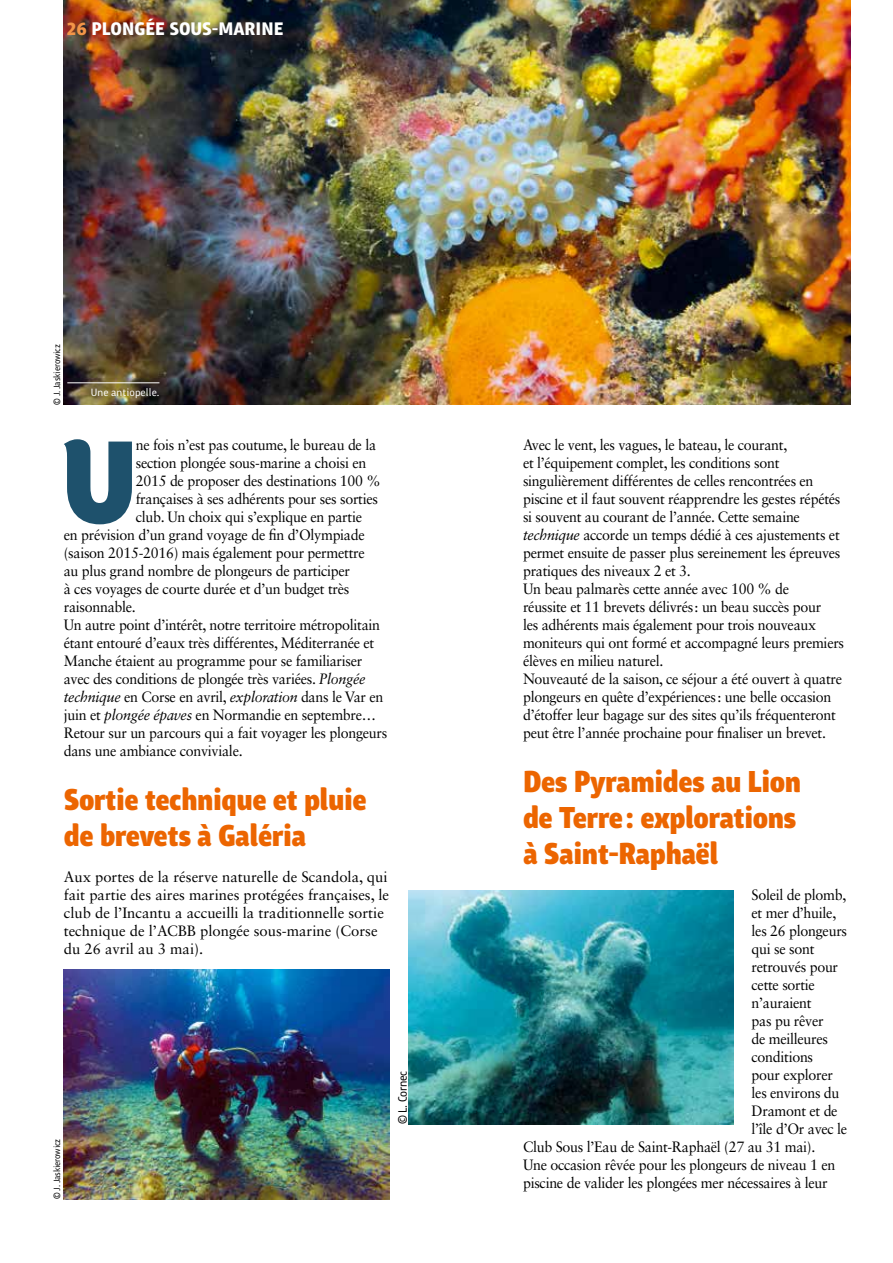
<style>
.page{position:relative;width:893px;height:1263px;background:#fff}
.page>*{position:absolute;margin:0;border:0;box-sizing:border-box;transform-origin:0 0}
.t1{font:900 115.05px "Chino Display ITC Pro";color:#1e516c;scale:.95 1}
.t2{font:900 30px/36px "Chino ITC Pro";letter-spacing:-.02em;color:#ec6500;scale:.95 1}
.t3{font:700 18px "Chino ITC Pro";color:#fff}
.t4{font:15px/18px "Sabon LT Std";letter-spacing:-.02em;color:#000;scale:.95 1}
.t5{font:15px/18px "Sabon LT Std";color:#000}
.t6{font:12px "Chino ITC Pro";letter-spacing:-.02em;color:#000;scale:.95 1}
.t7{font:10.5px "Chino ITC Pro";color:#fff}
.t8{font:9px "Chino ITC Pro";letter-spacing:-.02em;color:#000;scale:.95 1}
.s1{color:#f39548}
.s2{font-style:italic}
</style>
<div class="page">
<img style="left:64px;top:0;width:786px;height:405px">
<img style="left:64px;top:969px;width:325px;height:230px">
<img style="left:408px;top:890px;width:325px;height:234px">
<hr style="left:67px;top:382px;width:92px;height:1px;background:#fff">
<p class="t3" style="left:67px;top:18px;width:218px"><span class="s1">26</span> PLONGÉE SOUS-MARINE</p>
<p class="t8" style="left:51px;top:405px;width:65px;rotate:-90deg">© J. Jaskierowicz</p>
<p class="t7" style="left:91px;top:386px;width:70px">Une antiopelle.</p>
<h1 class="t1" style="left:59px;top:407px;width:85px">U</h1>
<p class="t4" style="left:136px;top:436px;width:255px">ne fois n’est pas coutume, le bureau de la</p>
<p class="t4" style="left:136px;top:454px;width:244px">section plongée sous-marine a choisi en</p>
<p class="t4" style="left:136px;top:472px;width:259px">2015 de proposer des destinations 100 %</p>
<p class="t4" style="left:136px;top:490px;width:256px">françaises à ses adhérents pour ses sorties</p>
<p class="t4" style="left:136px;top:508px;width:240px">club. Un choix qui s’explique en partie</p>
<p class="t4" style="left:64px;top:526px;width:318px">en prévision d’un grand voyage de fin d’Olympiade</p>
<p class="t4" style="left:64px;top:544px;width:318px">(saison 2015-2016) mais également pour permettre</p>
<p class="t4" style="left:64px;top:562px;width:303px">au plus grand nombre de plongeurs de participer</p>
<p class="t4" style="left:64px;top:580px;width:302px">à ces voyages de courte durée et d’un budget très</p>
<p class="t4" style="left:64px;top:598px;width:77px">raisonnable.</p>
<p class="t4" style="left:64px;top:616px;width:334px">Un autre point d’intérêt, notre territoire métropolitain</p>
<p class="t4" style="left:64px;top:634px;width:328px">étant entouré d’eaux très différentes, Méditerranée et</p>
<p class="t4" style="left:64px;top:652px;width:316px">Manche étaient au programme pour se familiariser</p>
<p class="t4" style="left:64px;top:670px;width:319px">avec des conditions de plongée très variées. <span class="s2">Plongée</span></p>
<p class="t4" style="left:64px;top:688px;width:338px"><span class="s2">technique</span> en Corse en avril, <span class="s2">exploration</span> dans le Var en</p>
<p class="t4" style="left:64px;top:706px;width:330px">juin et <span class="s2">plongée épaves</span> en Normandie en septembre…</p>
<p class="t4" style="left:64px;top:724px;width:342px">Retour sur un parcours qui a fait voyager les plongeurs</p>
<p class="t4" style="left:64px;top:742px;width:190px">dans une ambiance conviviale.</p>
<h2 class="t2" style="left:64px;top:781px;width:320px">Sortie technique et pluie de brevets à Galéria</h2>
<p class="t5" style="left:64px;top:868px;width:327px">Aux portes de la réserve naturelle de Scandola, qui fait partie des aires marines protégées françaises, le club de l’Incantu a accueilli la traditionnelle sortie technique de l’ACBB plongée sous-marine (Corse du 26 avril au 3 mai).</p>
<p class="t8" style="left:51px;top:1199px;width:65px;rotate:-90deg">© J. Jaskierowicz</p>
<p class="t6" style="left:395px;top:1124px;width:58px;rotate:-90deg">© L. Cornec</p>
<p class="t4" style="left:523px;top:436px;width:340px">Avec le vent, les vagues, le bateau, le courant,<br>et l’équipement complet, les conditions sont singulièrement différentes de celles rencontrées en piscine et il faut souvent réapprendre les gestes répétés si souvent au courant de l’année. Cette semaine <span class="s2">technique</span> accorde un temps dédié à ces ajustements et permet ensuite de passer plus sereinement les épreuves pratiques des niveaux 2 et 3.<br>Un beau palmarès cette année avec 100 % de<br>réussite et 11 brevets délivrés: un beau succès pour<br>les adhérents mais également pour trois nouveaux moniteurs qui ont formé et accompagné leurs premiers élèves en milieu naturel.<br>Nouveauté de la saison, ce séjour a été ouvert à quatre plongeurs en quête d’expériences: une belle occasion d’étoffer leur bagage sur des sites qu’ils fréquenteront peut être l’année prochaine pour finaliser un brevet.</p>
<h2 class="t2" style="left:523px;top:763px;width:294px">Des Pyramides au Lion de Terre: explorations à Saint-Raphaël</h2>
<p class="t4" style="left:752px;top:886px;width:101px">Soleil de plomb,</p>
<p class="t4" style="left:752px;top:904px;width:91px">et mer d’huile,</p>
<p class="t4" style="left:752px;top:922px;width:102px">les 26 plongeurs</p>
<p class="t4" style="left:752px;top:940px;width:68px">qui se sont</p>
<p class="t4" style="left:752px;top:958px;width:93px">retrouvés pour</p>
<p class="t4" style="left:752px;top:976px;width:68px">cette sortie</p>
<p class="t4" style="left:752px;top:994px;width:65px">n’auraient</p>
<p class="t4" style="left:752px;top:1012px;width:77px">pas pu rêver</p>
<p class="t4" style="left:752px;top:1030px;width:82px">de meilleures</p>
<p class="t4" style="left:752px;top:1048px;width:66px">conditions</p>
<p class="t4" style="left:752px;top:1066px;width:87px">pour explorer</p>
<p class="t4" style="left:752px;top:1084px;width:94px">les environs du</p>
<p class="t4" style="left:752px;top:1102px;width:92px">Dramont et de</p>
<p class="t4" style="left:752px;top:1120px;width:102px">l’île d’Or avec le</p>
<p class="t4" style="left:523px;top:1138px;width:309px">Club Sous l’Eau de Saint-Raphaël (27 au 31 mai).</p>
<p class="t4" style="left:523px;top:1156px;width:330px">Une occasion rêvée pour les plongeurs de niveau 1 en</p>
<p class="t4" style="left:523px;top:1174px;width:322px">piscine de valider les plongées mer nécessaires à leur</p>
</div>
